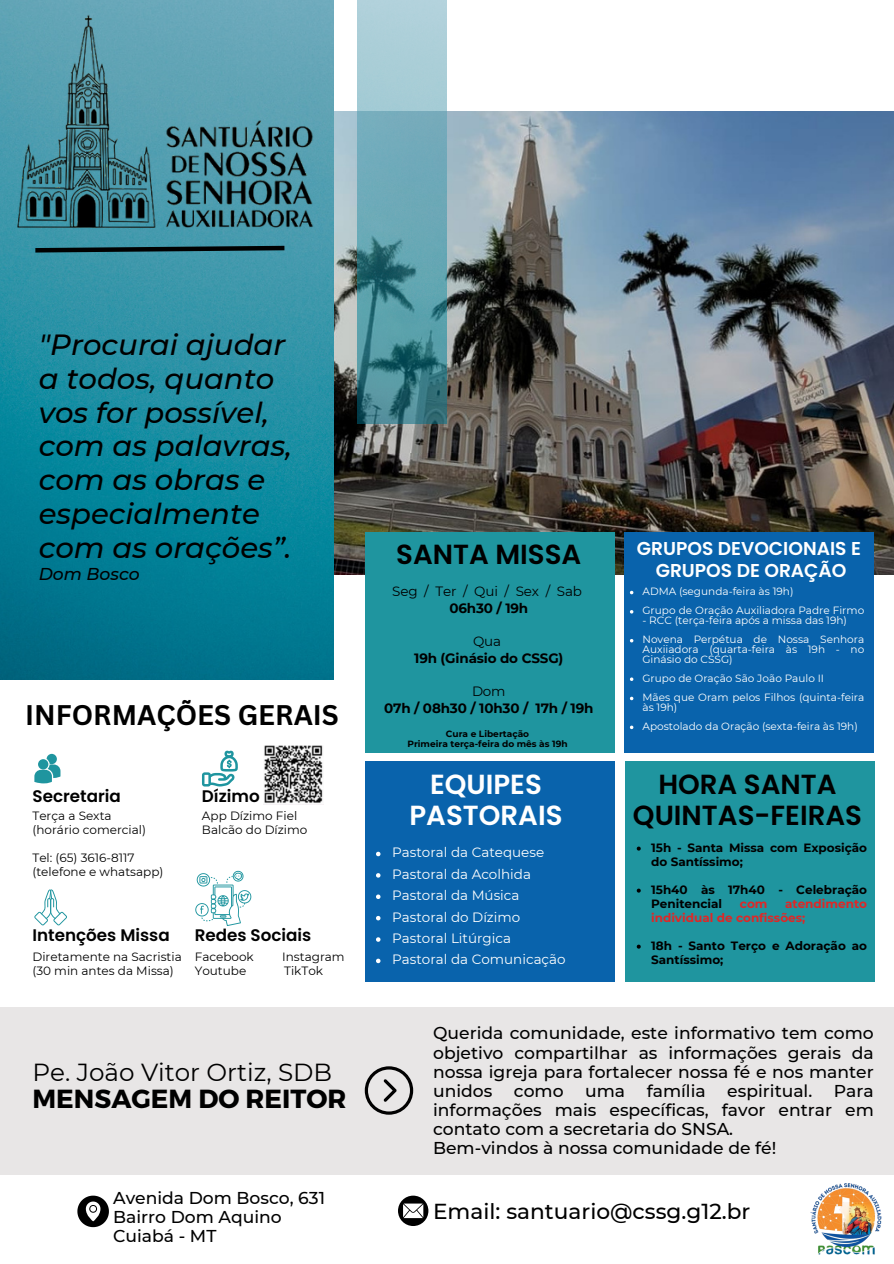
<style>
.page{position:relative;width:894px;height:1264px;background:#fff}
.page>*{position:absolute;margin:0;border:0;box-sizing:border-box;transform-origin:0 0}
.t1{font:italic 500 29.1px/33.8px "Montserrat";color:#000}
.t2{font:600 27.6px "Poppins";color:#000}
.t3{font:700 27.6px "Canva Sans";color:#000}
.t4{font:600 27.6px/31.5px "Poppins";color:#fff;text-align:center}
.t5{font:700 26.1px "Montserrat";color:#000}
.t6{font:24.6px "Montserrat";color:#000}
.t7{font:500 21.6px "Montserrat";color:#000}
.t8{font:600 18.6px "Poppins";color:#fff}
.t9{font:500 17.1px/19.2px "Montserrat";color:#000;text-align:justify}
.t10{font:italic 500 17.1px "Montserrat";color:#000}
.t11{font:600 16.8px "Poppins";color:#000}
.t12{font:13.5px "Montserrat";color:#fff}
.t13{font:700 13.5px "Montserrat";letter-spacing:-.01em;color:#000}
.t14{font:13.5px "Montserrat";letter-spacing:-.01em;color:#000}
.t15{font:12px "Montserrat";color:#000}
.t16{font:700 12px/14px "Montserrat";color:#000}
.t17{font:700 12px/14px "Montserrat";color:#df2727}
.t18{font:10.5px/9.6px "Montserrat";color:#fff;text-align:justify}
.t19{font:700 9px "Montserrat";color:#000}
</style>
<div class="page">
<img style="left:333px;top:111px;width:560px;height:463px">
<img style="left:0;top:245px;width:333px;height:434px">
<div style="left:365px;top:532px;width:250px;height:221px;background:#1f959f"></div>
<div style="left:624px;top:532px;width:249px;height:221px;background:#0963ac"></div>
<div style="left:0;top:1007px;width:893px;height:167px;background:#e8e6e6"></div>
<svg style="left:77px;top:1195px;width:32px;height:32px"></svg>
<svg style="left:364px;top:1066px;width:49px;height:48px"></svg>
<div style="left:365px;top:761px;width:249px;height:221px;background:#0963ac"></div>
<div style="left:624px;top:761px;width:250px;height:220px;background:#1f959f"></div>
<svg style="left:31px;top:245px;width:258px;height:10px;background:#245661"></svg>
<img style="left:358px;top:0;width:89px;height:424px">
<svg style="left:34px;top:753px;width:26px;height:30px"></svg>
<img style="left:0;top:0;width:350px;height:245px">
<svg style="left:34px;top:889px;width:33px;height:36px"></svg>
<svg style="left:398px;top:1195px;width:30px;height:30px"></svg>
<svg style="left:202px;top:750px;width:36px;height:36px"></svg>
<img style="left:264px;top:745px;width:59px;height:58px">
<img style="left:810px;top:1183px;width:72px;height:71px">
<svg style="left:195px;top:870px;width:56px;height:55px"></svg>
<svg style="left:629px;top:677px;width:4px;height:4px"></svg>
<svg style="left:629px;top:696px;width:4px;height:4px"></svg>
<svg style="left:629px;top:725px;width:4px;height:4px"></svg>
<svg style="left:636px;top:846px;width:4px;height:4px"></svg>
<svg style="left:636px;top:888px;width:4px;height:4px"></svg>
<svg style="left:636px;top:944px;width:4px;height:4px"></svg>
<svg style="left:376px;top:851px;width:4px;height:5px"></svg>
<svg style="left:376px;top:873px;width:4px;height:4px"></svg>
<svg style="left:376px;top:894px;width:4px;height:5px"></svg>
<svg style="left:376px;top:915px;width:4px;height:5px"></svg>
<svg style="left:376px;top:937px;width:4px;height:4px"></svg>
<svg style="left:376px;top:958px;width:4px;height:5px"></svg>
<p class="t1" style="left:39px;top:328px;width:255px">"Procurai ajudar a todos, quanto vos for possível, com as palavras, com as obras e especialmente com as orações”.</p>
<p class="t10" style="left:39px;top:563px;width:102px">Dom Bosco</p>
<p class="t3" style="left:25px;top:695px;width:315px">INFORMAÇÕES GERAIS</p>
<p class="t11" style="left:32px;top:784px;width:90px">Secretaria</p>
<p class="t11" style="left:202px;top:784px;width:59px">Dízimo</p>
<p class="t15" style="left:32px;top:808px;width:81px">Terça a Sexta</p>
<p class="t15" style="left:32px;top:822px;width:115px">(horário comercial)</p>
<p class="t15" style="left:32px;top:850px;width:103px">Tel: (65) 3616-8117</p>
<p class="t15" style="left:32px;top:864px;width:132px">(telefone e whatsapp)</p>
<p class="t15" style="left:202px;top:808px;width:97px">App Dízimo Fiel</p>
<p class="t15" style="left:202px;top:822px;width:107px">Balcão do Dízimo</p>
<p class="t11" style="left:32px;top:923px;width:139px">Intenções Missa</p>
<p class="t11" style="left:195px;top:923px;width:118px">Redes Sociais</p>
<p class="t15" style="left:32px;top:949px;width:151px">Diretamente na Sacristia</p>
<p class="t15" style="left:32px;top:963px;width:143px">(30 min antes da Missa)</p>
<p class="t15" style="left:195px;top:949px;width:61px">Facebook</p>
<p class="t15" style="left:282px;top:949px;width:64px">Instagram</p>
<p class="t15" style="left:195px;top:963px;width:53px">Youtube</p>
<p class="t15" style="left:284px;top:963px;width:40px">TikTok</p>
<p class="t6" style="left:32px;top:1057px;width:301px">Pe. João Vitor Ortiz, SDB</p>
<p class="t5" style="left:32px;top:1081px;width:315px">MENSAGEM DO REITOR</p>
<p class="t9" style="left:113px;top:1187px;width:213px">Avenida Dom Bosco, 631</p>
<p class="t9" style="left:113px;top:1206px;width:170px">Bairro Dom Aquino</p>
<p class="t9" style="left:113px;top:1226px;width:105px">Cuiabá - MT</p>
<p class="t2" style="left:396px;top:534px;width:187px">SANTA MISSA</p>
<p class="t14" style="left:392px;top:583px;width:191px">Seg / Ter / Qui / Sex / Sab</p>
<p class="t13" style="left:449px;top:600px;width:80px">06h30 / 19h</p>
<p class="t14" style="left:473px;top:633px;width:30px">Qua</p>
<p class="t13" style="left:414px;top:650px;width:151px">19h (Ginásio do CSSG)</p>
<p class="t14" style="left:472px;top:683px;width:35px">Dom</p>
<p class="t13" style="left:384px;top:699px;width:211px">07h / 08h30 / 10h30 / 17h / 19h</p>
<p class="t19" style="left:446px;top:728px;width:85px">Cura e Libertação</p>
<p class="t19" style="left:407px;top:738px;width:162px">Primeira terça-feira do mês às 19h</p>
<p class="t8" style="left:636px;top:536px;width:225px">GRUPOS DEVOCIONAIS E</p>
<p class="t8" style="left:655px;top:557px;width:192px">GRUPOS DE ORAÇÃO</p>
<p class="t18" style="left:642px;top:586px;width:152px">ADMA (segunda-feira às 19h)</p>
<p class="t18" style="left:642px;top:606px;width:223px">Grupo de Oração Auxiliadora Padre Firmo</p>
<p class="t18" style="left:642px;top:615px;width:206px">- RCC (terça-feira após a missa das 19h)</p>
<p class="t18" style="left:642px;top:634px;width:223px">Novena Perpétua de Nossa Senhora Auxiiadora (quarta-feira às 19h - no Ginásio do CSSG)</p>
<p class="t18" style="left:642px;top:673px;width:183px">Grupo de Oração São João Paulo II</p>
<p class="t18" style="left:642px;top:692px;width:223px">Mães que Oram pelos Filhos (quinta-feira às 19h)</p>
<p class="t18" style="left:642px;top:721px;width:217px">Apostolado da Oração (sexta-feira às 19h)</p>
<p class="t4" style="left:409px;top:768px;width:154px">EQUIPES<br>PASTORAIS</p>
<p class="t2" style="left:658px;top:764px;width:180px">HORA SANTA</p>
<p class="t2" style="left:632px;top:796px;width:230px">QUINTAS-FEIRAS</p>
<p class="t16" style="left:651px;top:840px;width:217px">15h - Santa Missa com Exposição do Santíssimo;</p>
<p class="t16" style="left:651px;top:882px;width:217px">15h40 às 17h40 - Celebração<br>Penitencial</p>
<p class="t12" style="left:392px;top:844px;width:153px">Pastoral da Catequese</p>
<p class="t12" style="left:392px;top:865px;width:140px">Pastoral da Acolhida</p>
<p class="t12" style="left:392px;top:887px;width:129px">Pastoral da Música</p>
<p class="t12" style="left:392px;top:908px;width:130px">Pastoral do Dízimo</p>
<p class="t12" style="left:392px;top:929px;width:120px">Pastoral Litúrgica</p>
<p class="t12" style="left:392px;top:951px;width:175px">Pastoral da Comunicação</p>
<p class="t17" style="left:651px;top:896px;width:217px;text-indent:134px">atendimento individual de confissões;</p>
<p class="t16" style="left:651px;top:938px;width:217px">18h - Santo Terço e Adoração ao<br>Santíssimo;</p>
<p class="t17" style="left:739px;top:896px;width:29px">com</p>
<p class="t9" style="left:433px;top:1023px;width:442px">Querida comunidade, este informativo tem como objetivo compartilhar as informações gerais da nossa igreja para fortalecer nossa fé e nos manter unidos</p>
<p class="t9" style="left:514px;top:1081px;width:51px">como</p>
<p class="t9" style="left:585px;top:1081px;width:41px">uma</p>
<p class="t9" style="left:646px;top:1081px;width:61px">família</p>
<p class="t9" style="left:727px;top:1081px;width:86px">espiritual.</p>
<p class="t9" style="left:433px;top:1081px;width:442px;text-indent:400px">Para informações mais específicas, favor entrar em contato com a secretaria do SNSA.</p>
<p class="t9" style="left:433px;top:1138px;width:344px">Bem-vindos à nossa comunidade de fé!</p>
<p class="t7" style="left:433px;top:1197px;width:318px">Email: santuario@cssg.g12.br</p>
</div>
